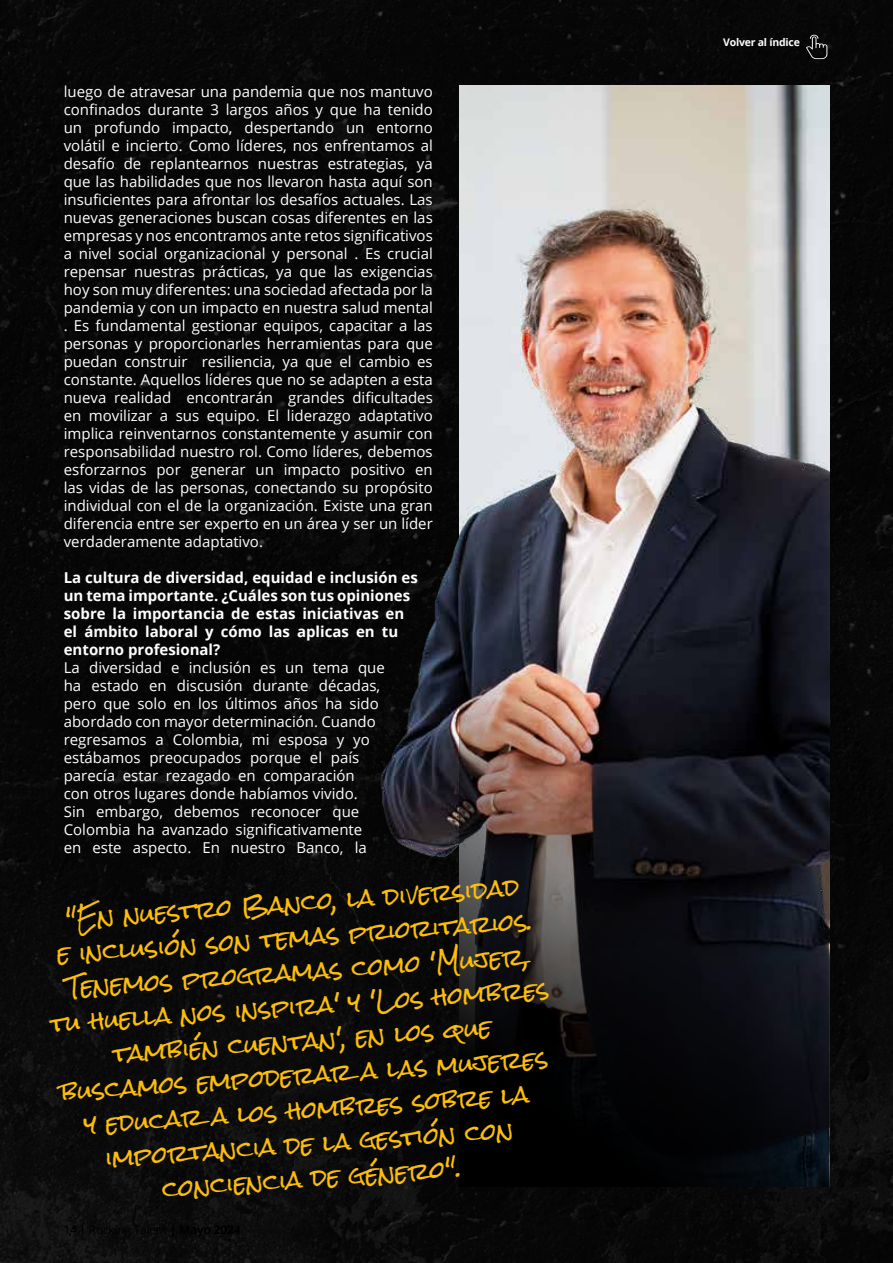
<style>
.page{position:relative;width:893px;height:1263px;background:#070707}
.page>*{position:absolute;margin:0;border:0;box-sizing:border-box;transform-origin:0 0}
.t1{font:22.5px/34.5px "Rock Salt";color:#fcbe0b;text-align:center}
.t2{font:15px/18px "Open Sans";color:#fff;text-align:justify}
.t3{font:700 15px/18px "Open Sans";color:#fff}
.t4{font:700 10.5px "Open Sans";letter-spacing:-.02em;color:#fff}
</style>
<div class="page">
<img style="left:361px;top:93px;width:98px;height:1093px">
<img style="left:459px;top:85px;width:370px;height:1101px">
<svg style="left:806px;top:35px;width:21px;height:24px"></svg>
<p class="t2" style="left:64px;top:82px;width:371px">luego de atravesar una pandemia que nos mantuvo confinados durante 3 largos años y que ha tenido un profundo impacto, despertando un entorno volátil e incierto. Como líderes, nos enfrentamos al desafío de replantearnos nuestras estrategias, ya que las habilidades que nos llevaron hasta aquí son insuficientes para afrontar los desafíos actuales. Las nuevas generaciones buscan cosas diferentes en las empresas y nos encontramos ante retos significativos a nivel social organizacional y personal . Es crucial repensar nuestras prácticas, ya que las exigencias hoy son muy diferentes: una sociedad afectada por la pandemia y con un impacto en nuestra salud mental . Es fundamental gestionar equipos, capacitar a las personas y proporcionarles herramientas para que puedan construir resiliencia, ya que el cambio es constante. Aquellos líderes que no se adapten a esta nueva realidad encontrarán grandes dificultades en movilizar a sus equipo. El liderazgo adaptativo implica reinventarnos constantemente y asumir con responsabilidad nuestro rol. Como líderes, debemos esforzarnos por generar un impacto positivo en las vidas de las personas, conectando su propósito individual con el de la organización. Existe una gran diferencia entre ser experto en un área y ser un líder verdaderamente adaptativo.</p>
<p class="t3" style="left:64px;top:568px;width:355px">La cultura de diversidad, equidad e inclusión es un tema importante. ¿Cuáles son tus opiniones sobre la importancia de estas iniciativas en el ámbito laboral y cómo las aplicas en tu entorno profesional?</p>
<p class="t2" style="left:64px;top:658px;width:323px;text-align:left">La diversidad e inclusión es un tema que ha estado en discusión durante décadas, pero que solo en los últimos años ha sido abordado con mayor determinación. Cuando regresamos a Colombia, mi esposa y yo estábamos preocupados porque el país parecía estar rezagado en comparación<br>con otros lugares donde habíamos vivido.<br>Sin embargo, debemos reconocer que Colombia ha avanzado significativamente<br>en este aspecto. En nuestro Banco, la</p>
<p class="t1" style="left:42px;top:904px;width:502px;rotate:-4deg">"En nuestro Banco, la diversidad<br>e inclusión son temas prioritarios.<br>Tenemos programas como 'Mujer,<br>tu huella nos inspira' y 'Los hombres también cuentan', en los que buscamos empoderar a las mujeres y educar a los hombres sobre la importancia de la gestión con conciencia de género".</p>
<p class="t4" style="left:723px;top:35px;width:78px">Volver al índice</p>
</div>
